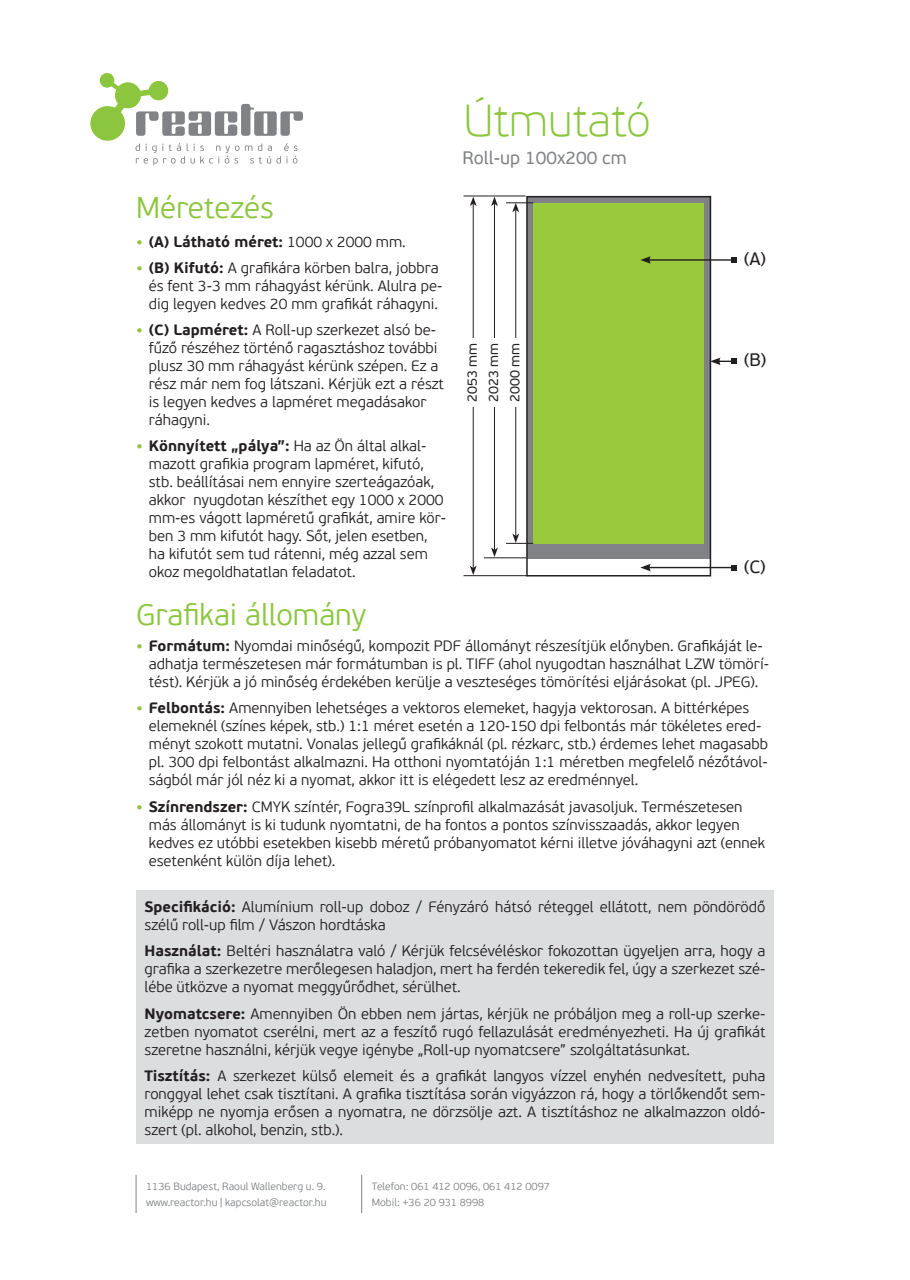
<style>
.page{position:relative;width:910px;height:1280px;background:#fff}
.page>*{position:absolute;margin:0;border:0;box-sizing:border-box;transform-origin:0 0}
.t1{font:100 45px "PF Beau Sans Pro";color:#8bc63e}
.cím{font:300 30px "PF Beau Sans Pro";color:#8bc63e}
.t2{font:18px "PF Beau Sans Pro";color:#808285}
.lista{font:18px "PF Beau Sans Pro";color:#231f20}
.kenyér{font:300 15px/18px "PF Beau Sans Pro";color:#231f20}
.t3{font:700 15px "PF Beau Sans Pro";color:#231f20}
.lista-2{font:13.5px "PF Beau Sans Pro";color:#231f20}
.t4{font:300 10.5px/15.8px "PF Beau Sans Pro";color:#808285}
.s1{color:#8bc63e}
.s2{font-weight:300}
.s3{font-weight:700;color:#8bc63e}
.s4{font-weight:700}
</style>
<div class="page">
<hr style="left:136px;top:1175px;width:1px;height:38px;background:#808285">
<hr style="left:361px;top:1175px;width:1px;height:38px;background:#808285">
<svg style="left:90px;top:73px;width:213px;height:92px"></svg>
<div style="left:136px;top:891px;width:638px;height:253px;background:#dcdddf"></div>
<div style="left:527px;top:197px;width:183px;height:361px;background:#808285"></div>
<div style="left:534px;top:203px;width:170px;height:340px;background:#99ca3b"></div>
<div style="left:526px;top:196px;width:185px;height:380px;border:2px solid #231f20"></div>
<hr style="left:648px;top:259px;width:86px;height:2px;background:#231f20">
<svg style="left:640px;top:256px;width:11px;height:8px"></svg>
<svg style="left:731px;top:257px;width:6px;height:6px"></svg>
<hr style="left:648px;top:567px;width:86px;height:1px;background:#231f20">
<svg style="left:640px;top:564px;width:11px;height:7px"></svg>
<svg style="left:731px;top:565px;width:6px;height:5px"></svg>
<svg style="left:710px;top:358px;width:27px;height:7px"></svg>
<hr style="left:463px;top:196px;width:63px;height:1px;background:#231f20">
<hr style="left:484px;top:557px;width:42px;height:1px;background:#231f20">
<hr style="left:463px;top:575px;width:65px;height:1px;background:#231f20">
<hr style="left:515px;top:210px;width:1px;height:326px;background:#231f20">
<svg style="left:506px;top:202px;width:27px;height:10px"></svg>
<svg style="left:506px;top:533px;width:27px;height:11px"></svg>
<div style="left:509px;top:339px;width:16px;height:68px;background:#fff"></div>
<hr style="left:494px;top:204px;width:1px;height:346px;background:#231f20">
<svg style="left:491px;top:197px;width:7px;height:9px"></svg>
<svg style="left:491px;top:547px;width:7px;height:10px"></svg>
<div style="left:488px;top:339px;width:16px;height:68px;background:#fff"></div>
<hr style="left:473px;top:204px;width:1px;height:364px;background:#231f20">
<svg style="left:470px;top:197px;width:7px;height:9px"></svg>
<svg style="left:470px;top:566px;width:7px;height:9px"></svg>
<div style="left:467px;top:339px;width:16px;height:68px;background:#fff"></div>
<h1 class="t1" style="left:463px;top:95px;width:189px">Útmutató</h1>
<p class="cím" style="left:136px;top:191px;width:139px">Méretezés</p>
<p class="t3" style="left:136px;top:232px;width:271px"><span class="s1">•</span> (A) Látható méret: <span class="s2">1000 x 2000 mm.</span></p>
<p class="kenyér" style="left:149px;top:259px;width:295px;text-indent:-13px"><span class="s3">•</span> <span class="s4">(B) Kifutó:</span> A grafikára körben balra, jobbra és fent 3-3 mm ráhagyást kérünk. Alulra pe&shy;dig legyen kedves 20 mm grafikát ráhagyni.</p>
<p class="kenyér" style="left:149px;top:321px;width:297px;text-indent:-13px"><span class="s3">•</span> <span class="s4">(C) Lapméret:</span> A Roll-up szerkezet alsó be&shy;fűző részéhez történő ragasztáshoz további plusz 30 mm ráhagyást kérünk szépen. Ez a rész már nem fog látszani. Kérjük ezt a részt is legyen kedves a lapméret megadásakor ráhagyni.</p>
<p class="kenyér" style="left:149px;top:437px;width:299px;text-indent:-13px"><span class="s3">•</span> <span class="s4">Könnyített „pálya”:</span> Ha az Ön által alkal&shy;mazott grafikia program lapméret, kifutó, stb. beállításai nem ennyire szerteágazóak, akkor nyugdotan készíthet egy 1000 x 2000 mm-es vágott lapméretű grafikát, amire kör&shy;ben 3 mm kifutót hagy. Sőt, jelen esetben, ha kifutót sem tud rátenni, még azzal sem okoz megoldhatatlan feladatot.</p>
<p class="t2" style="left:463px;top:147px;width:166px">Roll-up 100x200 cm</p>
<p class="lista-2" style="left:464px;top:402px;width:61px;rotate:-90deg">2053 mm</p>
<p class="lista-2" style="left:486px;top:402px;width:61px;rotate:-90deg">2023 mm</p>
<p class="lista-2" style="left:507px;top:402px;width:61px;rotate:-90deg">2000 mm</p>
<p class="lista" style="left:744px;top:248px;width:23px">(A)</p>
<p class="lista" style="left:744px;top:350px;width:24px">(B)</p>
<p class="lista" style="left:744px;top:556px;width:23px">(C)</p>
<p class="cím" style="left:136px;top:598px;width:232px">Grafikai állomány</p>
<p class="kenyér" style="left:149px;top:637px;width:622px;text-indent:-13px"><span class="s3">•</span> <span class="s4">Formátum:</span> Nyomdai minőségű, kompozit PDF állományt részesítjük előnyben. Grafikáját le&shy;adhatja természetesen már formátumban is pl. TIFF (ahol nyugodtan használhat LZW tömörí&shy;tést). Kérjük a jó minőség érdekében kerülje a veszteséges tömörítési eljárásokat (pl. JPEG).</p>
<p class="kenyér" style="left:149px;top:699px;width:621px;text-indent:-13px"><span class="s3">•</span> <span class="s4">Felbontás:</span> Amennyiben lehetséges a vektoros elemeket, hagyja vektorosan. A bittérképes elemeknél (színes képek, stb.) 1:1 méret esetén a 120-150 dpi felbontás már tökéletes ered&shy;ményt szokott mutatni. Vonalas jellegű grafikáknál (pl. rézkarc, stb.) érdemes lehet magasabb pl. 300 dpi felbontást alkalmazni. Ha otthoni nyomtatóján 1:1 méretben megfelelő nézőtávol&shy;ságból már jól néz ki a nyomat, akkor itt is elégedett lesz az eredménnyel.</p>
<p class="kenyér" style="left:149px;top:798px;width:618px;text-indent:-13px"><span class="s3">•</span> <span class="s4">Színrendszer:</span> CMYK színtér, Fogra39L színprofil alkalmazását javasoljuk. Természetesen más állományt is ki tudunk nyomtatni, de ha fontos a pontos színvisszaadás, akkor legyen kedves ez utóbbi esetekben kisebb méretű próbanyomatot kérni illetve jóváhagyni azt (ennek esetenként külön díja lehet).</p>
<p class="kenyér" style="left:145px;top:898px;width:622px"><span class="s4">Specifikáció:</span> Alumínium roll-up doboz / Fényzáró hátsó réteggel ellátott, nem pöndörödő szélű roll-up film / Vászon hordtáska</p>
<p class="kenyér" style="left:145px;top:942px;width:622px;text-align:justify"><span class="s4">Használat:</span> Beltéri használatra való / Kérjük felcsévéléskor fokozottan ügyeljen arra, hogy a grafika a szerkezetre merőlegesen haladjon, mert ha ferdén tekeredik fel, úgy a szerkezet szé&shy;lébe ütközve a nyomat meggyűrődhet, sérülhet.</p>
<p class="kenyér" style="left:145px;top:1005px;width:622px;text-align:justify"><span class="s4">Nyomatcsere:</span> Amennyiben Ön ebben nem jártas, kérjük ne próbáljon meg a roll-up szerke&shy;zetben nyomatot cserélni, mert az a feszítő rugó fellazulását eredményezheti. Ha új grafikát szeretne használni, kérjük vegye igénybe „Roll-up nyomatcsere” szolgáltatásunkat.</p>
<p class="kenyér" style="left:145px;top:1067px;width:622px;text-align:justify"><span class="s4">Tisztítás:</span> A szerkezet külső elemeit és a grafikát langyos vízzel enyhén nedvesített, puha ronggyal lehet csak tisztítani. A grafika tisztítása során vigyázzon rá, hogy a törlőkendőt sem&shy;miképp ne nyomja erősen a nyomatra, ne dörzsölje azt. A tisztításhoz ne alkalmazzon oldó&shy;szert (pl. alkohol, benzin, stb.).</p>
<p class="t4" style="left:146px;top:1179px;width:182px">1136 Budapest, Raoul Wallenberg u. 9. www.reactor.hu | kapcsolat@reactor.hu</p>
<p class="t4" style="left:372px;top:1179px;width:180px">Telefon: 061 412 0096, 061 412 0097<br>Mobil: +36 20 931 8998</p>
</div>
